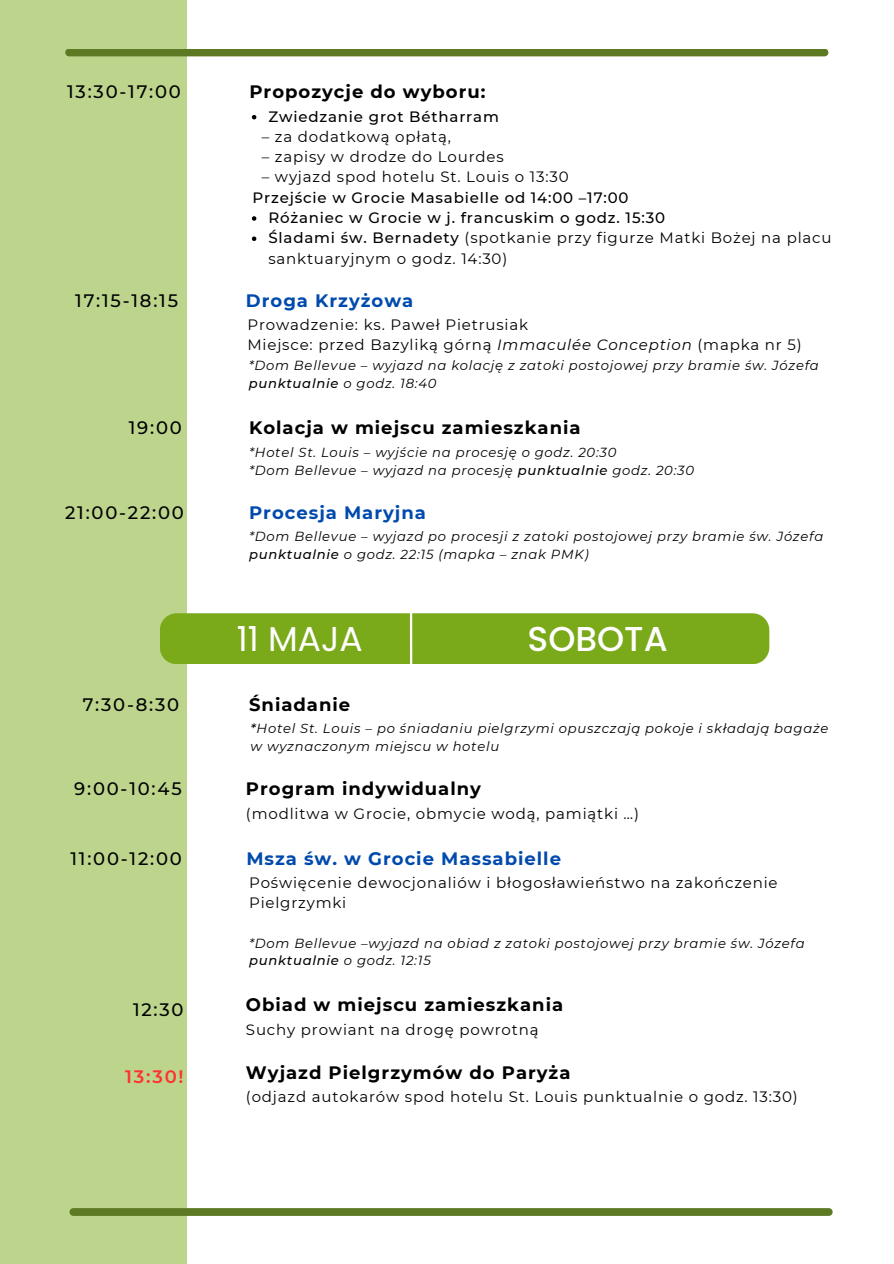
<style>
.page{position:relative;width:894px;height:1264px;background:#fff}
.page>*{position:absolute;margin:0;border:0;box-sizing:border-box;transform-origin:0 0}
.t1{font:34.5px "Poppins";color:#fff}
.t2{font:500 34.5px "Poppins";color:#fff}
.t3{font:700 18px "Montserrat";letter-spacing:.055em;color:#000}
.t4{font:500 18px "Montserrat";letter-spacing:.1em;color:#000}
.t5{font:700 18px "Montserrat";letter-spacing:.055em;color:#004aad}
.t6{font:600 18px "Montserrat";color:#ff3131}
.t7{font:15px/20.2px "Montserrat";letter-spacing:.055em;color:#000}
.t8{font:500 15px/20.2px "Montserrat";letter-spacing:.055em;color:#000}
.t9{font:italic 13.2px/17.5px "Montserrat";letter-spacing:.055em;color:#000}
.s1{font-weight:400}
.s2{font-style:italic}
.s3{font-weight:500}
</style>
<div class="page">
<div style="left:0;top:0;width:186px;height:1263px;background:#bcd48c"></div>
<div style="left:65px;top:49px;width:763px;height:7px;background:#5d7924"></div>
<svg style="left:69px;top:1208px;width:763px;height:7px;background:#5f7b27"></svg>
<div style="left:160px;top:613px;width:609px;height:51px;background:#7aa91a;border-radius:17px"></div>
<hr style="left:410px;top:613px;width:2px;height:51px;background:#fff">
<svg style="left:252px;top:115px;width:4px;height:4px"></svg>
<svg style="left:252px;top:216px;width:4px;height:5px"></svg>
<svg style="left:252px;top:236px;width:4px;height:5px"></svg>
<h4 class="t4" style="left:67px;top:81px;width:115px">13:30-17:00</h4>
<h2 class="t4" style="left:75px;top:289px;width:104px">17:15-18:15</h2>
<h3 class="t3" style="left:249px;top:81px;width:237px">Propozycje do wyboru:</h3>
<p class="t8" style="left:268px;top:106px;width:232px">Zwiedzanie grot Bétharram</p>
<h3 class="t7" style="left:262px;top:126px;width:190px">– za dodatkową opłatą,</h3>
<h3 class="t7" style="left:262px;top:147px;width:243px">– zapisy w drodze do Lourdes</h3>
<h3 class="t7" style="left:262px;top:167px;width:308px">– wyjazd spod hotelu St. Louis o 13:30</h3>
<h4 class="t8" style="left:268px;top:187px;width:564px;text-indent:-16px">Przejście w Grocie Masabielle od 14:00 –17:00<br>Różaniec w Grocie w j. francuskim o godz. 15:30<br>Śladami św. Bernadety <span class="s1">(spotkanie przy figurze Matki Bożej na placu sanktuaryjnym o godz. 14:30)</span></h4>
<h3 class="t5" style="left:246px;top:289px;width:169px">Droga Krzyżowa</h3>
<h1 class="t7" style="left:247px;top:314px;width:555px">Prowadzenie: ks. Paweł Pietrusiak<br>Miejsce: przed Bazyliką górną <span class="s2">Immaculée Conception</span> (mapka nr 5)</h1>
<p class="t9" style="left:248px;top:357px;width:571px">*Dom Bellevue – wyjazd na kolację z zatoki postojowej przy bramie św. Józefa <span class="s3">punktualnie</span> o godz. 18:40</p>
<h3 class="t4" style="left:129px;top:417px;width:55px">19:00</h3>
<h3 class="t3" style="left:249px;top:417px;width:333px">Kolacja w miejscu zamieszkania</h3>
<p class="t9" style="left:249px;top:443px;width:369px">*Hotel St. Louis – wyjście na procesję o godz. 20:30</p>
<p class="t9" style="left:249px;top:461px;width:446px">*Dom Bellevue – wyjazd na procesję <span class="s3">punktualnie</span> godz. 20:30</p>
<h3 class="t4" style="left:65px;top:501px;width:120px">21:00-22:00</h3>
<h3 class="t5" style="left:249px;top:501px;width:178px">Procesja Maryjna</h3>
<h3 class="t9" style="left:249px;top:527px;width:575px">*Dom Bellevue – wyjazd po procesji z zatoki postojowej przy bramie św. Józefa <span class="s3">punktualnie</span> o godz. 22:15 (mapka – znak PMK)</h3>
<h4 class="t1" style="left:237px;top:614px;width:127px">11 MAJA</h4>
<h3 class="t2" style="left:527px;top:614px;width:142px">SOBOTA</h3>
<h3 class="t4" style="left:83px;top:693px;width:98px">7:30-8:30</h3>
<h3 class="t3" style="left:249px;top:693px;width:103px">Śniadanie</h3>
<h3 class="t9" style="left:250px;top:719px;width:579px"><span class="s3">*</span>Hotel St. Louis – po śniadaniu pielgrzymi opuszczają pokoje i składają bagaże w wyznaczonym miejscu w hotelu</h3>
<h4 class="t4" style="left:74px;top:777px;width:109px">9:00-10:45</h4>
<p class="t3" style="left:246px;top:777px;width:236px">Program indywidualny</p>
<h3 class="t7" style="left:246px;top:803px;width:394px">(modlitwa w Grocie, obmycie wodą, pamiątki …)</h3>
<h3 class="t4" style="left:70px;top:847px;width:113px">11:00-12:00</h3>
<h3 class="t5" style="left:246px;top:847px;width:316px">Msza św. w Grocie Massabielle</h3>
<p class="t4" style="left:133px;top:998px;width:52px">12:30</p>
<h3 class="t7" style="left:249px;top:872px;width:530px">Poświęcenie dewocjonaliów i błogosławieństwo na zakończenie<br>Pielgrzymki</h3>
<h4 class="t9" style="left:249px;top:934px;width:557px">*Dom Bellevue –wyjazd na obiad z zatoki postojowej przy bramie św. Józefa <span class="s3">punktualnie</span> o godz. 12:15</h4>
<p class="t3" style="left:246px;top:994px;width:319px">Obiad w miejscu zamieszkania</p>
<h3 class="t7" style="left:246px;top:1019px;width:294px">Suchy prowiant na drogę powrotną</h3>
<p class="t6" style="left:125px;top:1065px;width:60px">13:30!</p>
<h3 class="t3" style="left:246px;top:1061px;width:326px">Wyjazd Pielgrzymów do Paryża</h3>
<p class="t7" style="left:246px;top:1086px;width:553px">(odjazd autokarów spod hotelu St. Louis punktualnie o godz. 13:30)</p>
</div>
